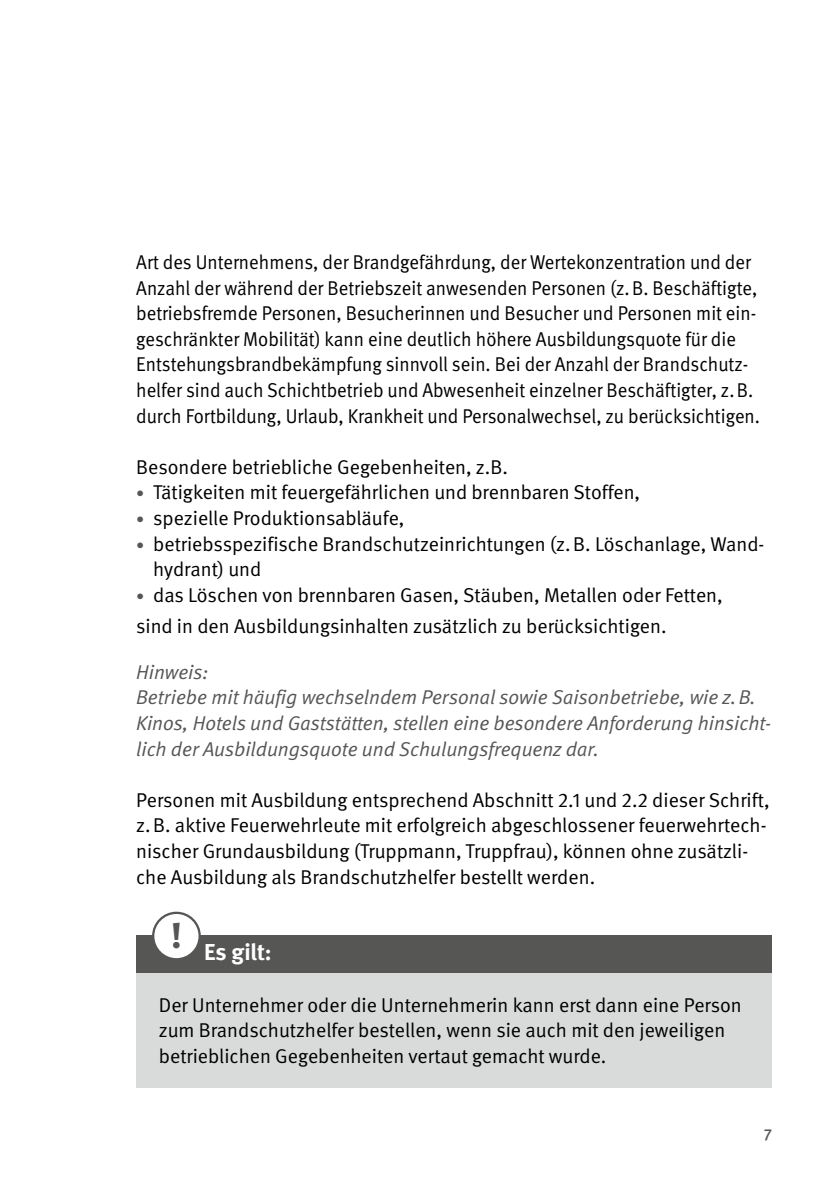
<style>
.page{position:relative;width:840px;height:1191px;background:#fff}
.page>*{position:absolute;margin:0;border:0;box-sizing:border-box;transform-origin:0 0}
.t1{font:700 36px "DGUV Meta Serif";color:#565655}
.STG_Titel__es_gilt{font:700 23px "DGUV Meta";letter-spacing:-.005em;color:#fff}
.FT{font:20px/25.6px "DGUV Meta";color:#000}
.FT-2{font:20px/25.6px "DGUV Meta";color:#000;scale:.94 1}
.HW{font:italic 20px/25.6px "DGUV Meta";color:#565655}
.STG_FT__es_gilt__Ein{font:20px/25.6px "DGUV Meta";color:#000}
.t2{font:500 16px "DGUV Meta";color:#565655}
.s1{font-size:16px;color:#565655}
</style>
<div class="page">
<div style="left:136px;top:935px;width:635px;height:38px;background:#565655"></div>
<div style="left:136px;top:972px;width:635px;height:115px;background:#d9dada"></div>
<div style="left:153px;top:912px;width:46px;height:47px;background:#fff;border-radius:50%"></div>
<div style="left:152px;top:911px;width:49px;height:49px;border:2px solid #565655;border-radius:50%"></div>
<p class="FT-2" style="left:136px;top:250px;width:664px">Art des Unternehmens, der Brandgefährdung, der Wertekonzentration und der Anzahl der während der Betriebszeit anwesenden Personen (z.B. Beschäftigte, betriebsfremde Personen, Besucherinnen und Besucher und Personen mit ein&shy;geschränkter Mobilität) kann eine deutlich höhere Ausbildungsquote für die Entstehungsbrandbekämpfung sinnvoll sein. Bei der Anzahl der Brandschutz&shy;helfer sind auch Schichtbetrieb und Abwesenheit einzelner Beschäftigter, z.B. durch Fortbildung, Urlaub, Krankheit und Personalwechsel, zu berücksichtigen.</p>
<p class="FT" style="left:136px;top:454px;width:373px">Besondere betriebliche Gegebenheiten, z.B.</p>
<p class="FT" style="left:136px;top:480px;width:505px"><span class="s1">•</span> Tätigkeiten mit feuergefährlichen und brennbaren Stoffen,</p>
<p class="FT" style="left:136px;top:506px;width:270px"><span class="s1">•</span> spezielle Produktionsabläufe,</p>
<p class="FT" style="left:153px;top:531px;width:612px;text-indent:-17px"><span class="s1">•</span> betriebsspezifische Brandschutzeinrichtungen (z.B. Löschanlage, Wand&shy;hydrant) und</p>
<p class="FT" style="left:136px;top:582px;width:587px"><span class="s1">•</span> das Löschen von brennbaren Gasen, Stäuben, Metallen oder Fetten,</p>
<p class="FT" style="left:136px;top:614px;width:531px">sind in den Ausbildungsinhalten zusätzlich zu berücksichtigen.</p>
<p class="HW" style="left:136px;top:659px;width:636px">Hinweis:<br>Betriebe mit häufig wechselndem Personal sowie Saisonbetriebe, wie z.B.<br>Kinos, Hotels und Gaststätten, stellen eine besondere Anforderung hinsicht&shy;lich der Ausbildungsquote und Schulungsfrequenz dar.</p>
<p class="FT" style="left:136px;top:787px;width:634px">Personen mit Ausbildung entsprechend Abschnitt 2.1 und 2.2 dieser Schrift, z.B. aktive Feuerwehrleute mit erfolgreich abgeschlossener feuerwehrtech&shy;nischer Grundausbildung (Truppmann, Truppfrau), können ohne zusätzli&shy;che Ausbildung als Brandschutzhelfer bestellt werden.</p>
<h1 class="t1" style="left:171px;top:913px;width:13px">!</h1>
<h3 class="STG_Titel__es_gilt" style="left:204px;top:938px;width:69px">Es gilt:</h3>
<p class="STG_FT__es_gilt__Ein" style="left:159px;top:992px;width:584px">Der Unternehmer oder die Unternehmerin kann erst dann eine Person zum Brandschutzhelfer bestellen, wenn sie auch mit den jeweiligen betrieblichen Gegebenheiten vertaut gemacht wurde.</p>
<p class="t2" style="left:763px;top:1124px;width:10px">7</p>
</div>
